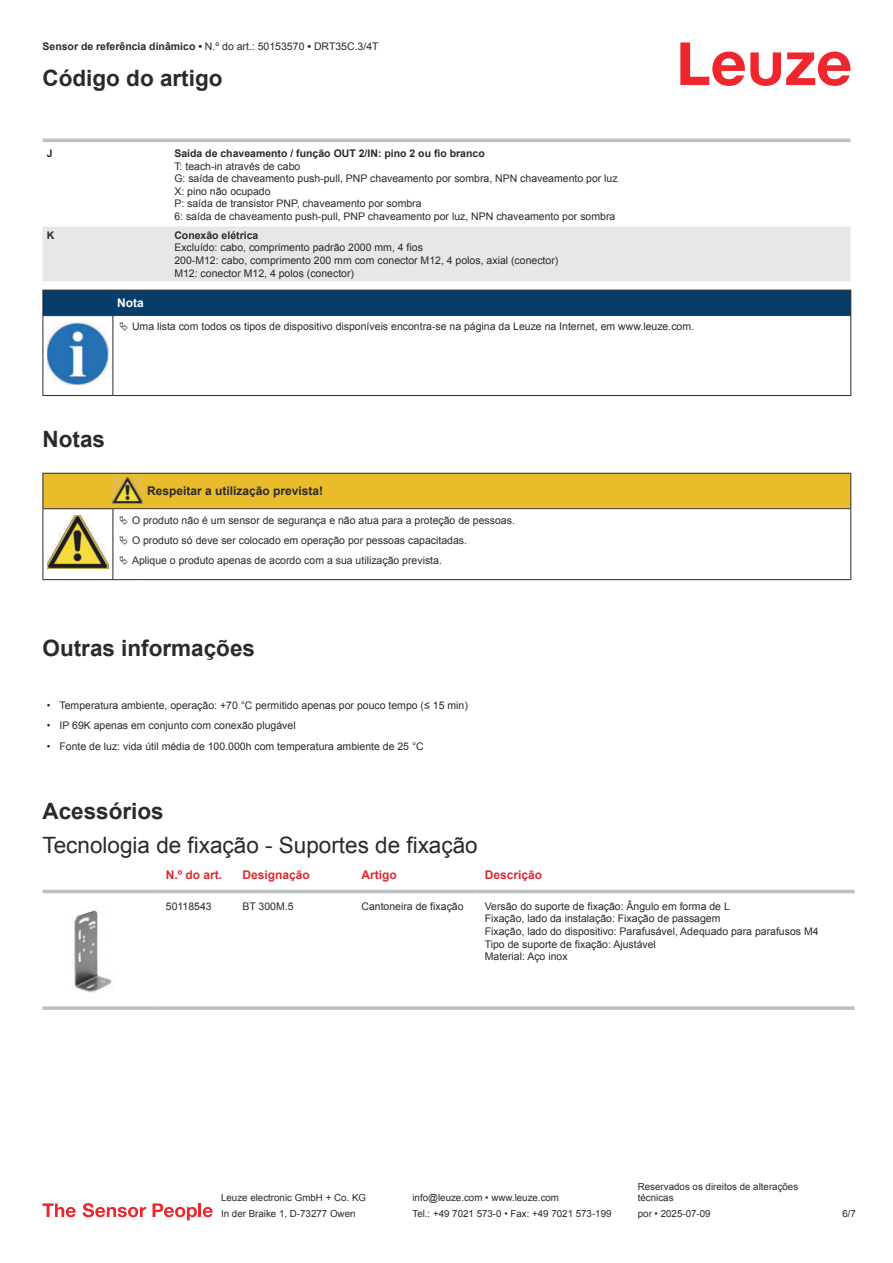
<style>
.page{position:relative;width:893px;height:1263px;background:#fff}
.page>*{position:absolute;margin:0;border:0;box-sizing:border-box;transform-origin:0 0}
.t1{font:700 22.5px "Arial";color:#2b292a}
.t2{font:22.5px "Arial";color:#2b292a}
.t3{font:700 12px "Arial";color:#db2a30}
.t4{font:700 12px "Arial";color:#2b292a}
.t5{font:700 12px "Arial";color:#fff}
.t6{font:10.5px/12.6px "Arial";color:#2b292a}
.t7{font:700 10.5px "Arial";color:#2b292a}
.t8{font:9.75px/11.7px "Arial";color:#2b292a}
.s1{font-weight:700}
</style>
<div class="page">
<svg style="left:680px;top:43px;width:170px;height:43px"></svg>
<svg style="left:43px;top:138px;width:807px;height:1px"></svg>
<div style="left:43px;top:226px;width:807px;height:55px;background:#e6e7e9"></div>
<hr style="left:43px;top:139px;width:127px;height:3px;background:#bdbfc1">
<hr style="left:170px;top:139px;width:680px;height:3px;background:#bdbfc1">
<div style="left:43px;top:889px;width:812px;height:5px;background:#eeeeef"></div>
<hr style="left:43px;top:890px;width:114px;height:3px;background:#bdbfc1">
<hr style="left:157px;top:890px;width:77px;height:3px;background:#bdbfc1">
<hr style="left:234px;top:890px;width:119px;height:3px;background:#bdbfc1">
<hr style="left:353px;top:890px;width:123px;height:3px;background:#bdbfc1">
<hr style="left:476px;top:890px;width:379px;height:3px;background:#bdbfc1">
<svg style="left:43px;top:1006px;width:114px;height:4px"></svg>
<svg style="left:157px;top:1006px;width:77px;height:4px"></svg>
<svg style="left:234px;top:1006px;width:119px;height:4px"></svg>
<svg style="left:353px;top:1006px;width:123px;height:4px"></svg>
<svg style="left:476px;top:1006px;width:379px;height:4px;background:#c3c5c7"></svg>
<img style="left:72px;top:909px;width:41px;height:84px">
<svg style="left:43px;top:1203px;width:33px;height:14px"></svg>
<svg style="left:83px;top:1203px;width:63px;height:14px"></svg>
<svg style="left:153px;top:1203px;width:44px;height:17px"></svg>
<hr style="left:198px;top:1203px;width:3px;height:14px;background:#ed272d">
<svg style="left:203px;top:1207px;width:10px;height:10px"></svg>
<div style="left:43px;top:290px;width:808px;height:26px;background:#063d69"></div>
<hr style="left:113px;top:315px;width:738px;height:1px;background:#2b292a">
<hr style="left:43px;top:316px;width:1px;height:75px;background:#2b292a">
<hr style="left:113px;top:316px;width:1px;height:75px;background:#2b292a">
<hr style="left:850px;top:316px;width:1px;height:75px;background:#2b292a">
<hr style="left:43px;top:395px;width:70px;height:1px;background:#2b292a">
<hr style="left:113px;top:395px;width:738px;height:1px;background:#2b292a">
<img style="left:47px;top:322px;width:61px;height:63px">
<hr style="left:43px;top:579px;width:70px;height:1px;background:#2b292a">
<hr style="left:113px;top:579px;width:30px;height:1px;background:#2b292a">
<hr style="left:143px;top:579px;width:708px;height:1px;background:#2b292a">
<svg style="left:43px;top:473px;width:808px;height:106px"></svg>
<p class="t6" style="left:43px;top:41px;width:338px"><span class="s1">Sensor de referência dinâmico •</span> N.º do art.: 50153570 <span class="s1">•</span> DRT35C.3/4T</p>
<h1 class="t1" style="left:43px;top:70px;width:181px">Código do artigo</h1>
<p class="t7" style="left:47px;top:149px;width:7px">J</p>
<p class="t7" style="left:174px;top:149px;width:312px">Saída de chaveamento / função OUT 2/IN: pino 2 ou fio branco</p>
<p class="t6" style="left:174px;top:161px;width:445px">T: teach-in através de cabo<br>G: saída de chaveamento push-pull, PNP chaveamento por sombra, NPN chaveamento por luz X: pino não ocupado<br>P: saída de transistor PNP, chaveamento por sombra<br>6: saída de chaveamento push-pull, PNP chaveamento por luz, NPN chaveamento por sombra</p>
<p class="t7" style="left:47px;top:231px;width:9px">K</p>
<p class="t7" style="left:174px;top:231px;width:86px">Conexão elétrica</p>
<p class="t6" style="left:174px;top:242px;width:385px">Excluído: cabo, comprimento padrão 2000 mm, 4 fios<br>200-M12: cabo, comprimento 200 mm com conector M12, 4 polos, axial (conector)<br>M12: conector M12, 4 polos (conector)</p>
<p class="t5" style="left:117px;top:298px;width:28px">Nota</p>
<p class="t6" style="left:132px;top:321px;width:564px">Uma lista com todos os tipos de dispositivo disponíveis encontra-se na página da Leuze na Internet, em www.leuze.com.</p>
<h1 class="t1" style="left:43px;top:430px;width:64px">Notas</h1>
<p class="t4" style="left:147px;top:486px;width:178px">Respeitar a utilização prevista!</p>
<p class="t6" style="left:132px;top:511px;width:384px;line-height:20.2px">O produto não é um sensor de segurança e não atua para a proteção de pessoas.<br>O produto só deve ser colocado em operação por pessoas capacitadas.<br>Aplique o produto apenas de acordo com a sua utilização prevista.</p>
<h1 class="t1" style="left:43px;top:640px;width:214px">Outras informações</h1>
<p class="t6" style="left:47px;top:700px;width:423px">• Temperatura ambiente, operação: +70 °C permitido apenas por pouco tempo (≤ 15 min)</p>
<p class="t6" style="left:47px;top:720px;width:250px">• IP 69K apenas em conjunto com conexão plugável</p>
<p class="t6" style="left:47px;top:741px;width:379px">• Fonte de luz: vida útil média de 100.000h com temperatura ambiente de 25 °C</p>
<h1 class="t1" style="left:43px;top:803px;width:123px">Acessórios</h1>
<h1 class="t2" style="left:43px;top:836px;width:437px">Tecnologia de fixação - Suportes de fixação</h1>
<p class="t3" style="left:166px;top:870px;width:58px">N.º do art.</p>
<p class="t3" style="left:242px;top:870px;width:69px">Designação</p>
<p class="t3" style="left:361px;top:870px;width:37px">Artigo</p>
<p class="t3" style="left:485px;top:870px;width:59px">Descrição</p>
<p class="t6" style="left:166px;top:901px;width:47px">50118543</p>
<p class="t6" style="left:242px;top:901px;width:53px">BT 300M.5</p>
<p class="t6" style="left:361px;top:901px;width:104px">Cantoneira de fixação</p>
<p class="t6" style="left:485px;top:901px;width:335px">Versão do suporte de fixação: Ângulo em forma de L<br>Fixação, lado da instalação: Fixação de passagem<br>Fixação, lado do dispositivo: Parafusável, Adequado para parafusos M4<br>Tipo de suporte de fixação: Ajustável<br>Material: Aço inox</p>
<p class="t8" style="left:221px;top:1193px;width:146px">Leuze electronic GmbH + Co. KG</p>
<p class="t8" style="left:412px;top:1193px;width:148px">info@leuze.com • www.leuze.com</p>
<p class="t8" style="left:638px;top:1181px;width:162px">Reservados os direitos de alterações técnicas</p>
<p class="t8" style="left:221px;top:1209px;width:136px">In der Braike 1, D-73277 Owen</p>
<p class="t8" style="left:412px;top:1209px;width:201px">Tel.: +49 7021 573-0 • Fax: +49 7021 573-199</p>
<p class="t8" style="left:638px;top:1209px;width:74px">por • 2025-07-09</p>
<p class="t8" style="left:842px;top:1209px;width:15px">6 /7</p>
</div>
